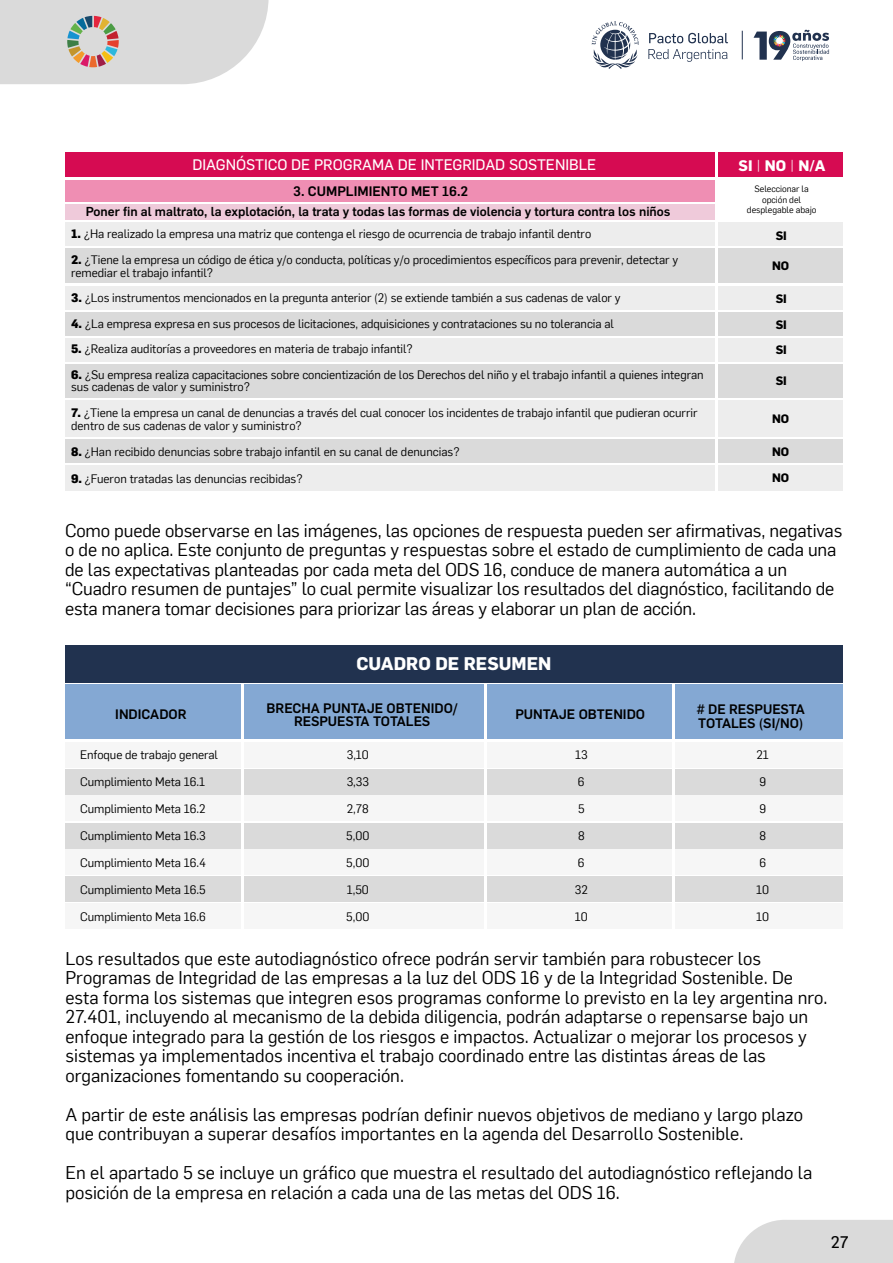
<style>
.page{position:relative;width:893px;height:1263px;background:#fff}
.page>*{position:absolute;margin:0;border:0;box-sizing:border-box;transform-origin:0 0}
.t1{font:18px/19.5px "Flama";color:#000}
.t2{font:700 18px "Flama";color:#fff}
.t3{font:16.5px "Flama Basic";color:#000}
.t4{font:15px "Flama Basic";color:#fff}
.t5{font:700 15px "Flama";color:#fff}
.t6{font:500 13.5px/13.5px "Flama";color:#000;text-align:center}
.t7{font:500 12.75px "Flama";color:#000}
.t8{font:12px/12.8px "Flama";letter-spacing:-.005em;color:#000}
.t9{font:700 12px/25.5px "Flama";color:#000;text-align:justify}
.t10{font:9px/10.5px "Flama";letter-spacing:-.005em;color:#000;text-align:center}
.s1{font-weight:800}
.s2{font-weight:300}
</style>
<div class="page">
<svg style="left:734px;top:1220px;width:159px;height:43px;background:#dcdcdc"></svg>
<svg style="left:0;top:0;width:269px;height:84px;background:#d9d7d6"></svg>
<svg style="left:592px;top:21px;width:47px;height:48px"></svg>
<svg style="left:648px;top:49px;width:79px;height:13px"></svg>
<svg style="left:649px;top:33px;width:79px;height:10px"></svg>
<svg style="left:753px;top:30px;width:76px;height:31px"></svg>
<svg style="left:742px;top:31px;width:1px;height:28px"></svg>
<div style="left:65px;top:742px;width:777px;height:26px;background:#f6f6f6"></div>
<div style="left:65px;top:795px;width:777px;height:26px;background:#f6f6f6"></div>
<div style="left:65px;top:769px;width:777px;height:26px;background:#dadada"></div>
<div style="left:65px;top:849px;width:777px;height:26px;background:#f6f6f6"></div>
<div style="left:65px;top:823px;width:777px;height:25px;background:#dadada"></div>
<div style="left:65px;top:903px;width:777px;height:25px;background:#f6f6f6"></div>
<div style="left:65px;top:876px;width:777px;height:26px;background:#dadada"></div>
<div style="left:65px;top:684px;width:777px;height:55px;background:#84a8d3"></div>
<div style="left:65px;top:223px;width:777px;height:23px;background:#ededed"></div>
<div style="left:65px;top:287px;width:777px;height:23px;background:#ededed"></div>
<div style="left:65px;top:338px;width:777px;height:23px;background:#ededed"></div>
<div style="left:65px;top:400px;width:777px;height:37px;background:#ededed"></div>
<div style="left:65px;top:312px;width:777px;height:23px;background:#dadada"></div>
<div style="left:65px;top:439px;width:777px;height:23px;background:#dadada"></div>
<div style="left:65px;top:465px;width:777px;height:26px;background:#ededed"></div>
<div style="left:65px;top:364px;width:777px;height:33px;background:#dadada"></div>
<div style="left:65px;top:248px;width:777px;height:35px;background:#dadada"></div>
<div style="left:65px;top:204px;width:651px;height:16px;background:#efcada"></div>
<div style="left:65px;top:180px;width:651px;height:21px;background:#ef8eb3"></div>
<div style="left:65px;top:152px;width:777px;height:25px;background:#d60b52"></div>
<hr style="left:715px;top:148px;width:2px;height:345px;background:#fff">
<hr style="left:241px;top:639px;width:2px;height:297px;background:#fff">
<hr style="left:484px;top:639px;width:2px;height:297px;background:#fff">
<hr style="left:672px;top:639px;width:2px;height:297px;background:#fff">
<div style="left:65px;top:645px;width:777px;height:38px;background:#21324f"></div>
<p class="t4" style="left:192px;top:154px;width:405px">DIAGNÓSTICO DE PROGRAMA DE INTEGRIDAD SOSTENIBLE</p>
<p class="t6" style="left:293px;top:184px;width:176px">3. CUMPLIMIENTO MET 16.2</p>
<p class="t7" style="left:86px;top:202px;width:586px">Poner fin al maltrato, la explotación, la trata y todas las formas de violencia y tortura contra los niños</p>
<p class="t8" style="left:71px;top:227px;width:522px"><span class="s1">1.</span> ¿Ha realizado la empresa una matriz que contenga el riesgo de ocurrencia de trabajo infantil dentro</p>
<p class="t8" style="left:71px;top:252px;width:609px"><span class="s1">2.</span> ¿Tiene la empresa un código de ética y/o conducta, políticas y/o procedimientos específicos para prevenir, detectar y remediar el trabajo infantil?</p>
<p class="t8" style="left:71px;top:291px;width:551px"><span class="s1">3.</span> ¿Los instrumentos mencionados en la pregunta anterior (2) se extiende también a sus cadenas de valor y</p>
<p class="t8" style="left:71px;top:316px;width:544px"><span class="s1">4.</span> ¿La empresa expresa en sus procesos de licitaciones, adquisiciones y contrataciones su no tolerancia al</p>
<p class="t8" style="left:71px;top:342px;width:343px"><span class="s1">5.</span> ¿Realiza auditorías a proveedores en materia de trabajo infantil?</p>
<p class="t8" style="left:71px;top:367px;width:634px"><span class="s1">6.</span> ¿Su empresa realiza capacitaciones sobre concientización de los Derechos del niño y el trabajo infantil a quienes integran sus cadenas de valor y suministro?</p>
<p class="t8" style="left:71px;top:405px;width:628px"><span class="s1">7.</span> ¿Tiene la empresa un canal de denuncias a través del cual conocer los incidentes de trabajo infantil que pudieran ocurrir dentro de sus cadenas de valor y suministro?</p>
<p class="t8" style="left:71px;top:444px;width:390px"><span class="s1">8.</span> ¿Han recibido denuncias sobre trabajo infantil en su canal de denuncias?</p>
<p class="t8" style="left:71px;top:471px;width:233px"><span class="s1">9.</span> ¿Fueron tratadas las denuncias recibidas?</p>
<p class="t5" style="left:738px;top:156px;width:88px">SI <span class="s2">|</span> NO <span class="s2">|</span> N/A</p>
<p class="t10" style="left:747px;top:183px;width:71px">Seleccionar la opción del desplegable abajo</p>
<p class="t9" style="left:776px;top:222px;width:13px">SI</p>
<p class="t9" style="left:772px;top:253px;width:19px">NO</p>
<p class="t9" style="left:776px;top:285px;width:13px">SI SI SI</p>
<p class="t9" style="left:776px;top:368px;width:13px">SI</p>
<p class="t9" style="left:772px;top:406px;width:19px">NO</p>
<p class="t9" style="left:772px;top:438px;width:19px;line-height:26px">NO<br>NO</p>
<p class="t1" style="left:65px;top:519px;width:779px">Como puede observarse en las imágenes, las opciones de respuesta pueden ser afirmativas, negativas o de no aplica. Este conjunto de preguntas y respuestas sobre el estado de cumplimiento de cada una de las expectativas planteadas por cada meta del ODS 16, conduce de manera automática a un “Cuadro resumen de puntajes” lo cual permite visualizar los resultados del diagnóstico, facilitando de esta manera tomar decisiones para priorizar las áreas y elaborar un plan de acción.</p>
<p class="t2" style="left:356px;top:653px;width:196px">CUADRO DE RESUMEN</p>
<p class="t6" style="left:115px;top:706px;width:73px">INDICADOR</p>
<p class="t6" style="left:267px;top:700px;width:193px">BRECHA PUNTAJE OBTENIDO/<br>RESPUESTA TOTALES</p>
<p class="t6" style="left:515px;top:706px;width:131px">PUNTAJE OBTENIDO</p>
<p class="t6" style="left:697px;top:701px;width:110px;text-align:left"># DE RESPUESTA<br>TOTALES (SI/NO)</p>
<p class="t8" style="left:80px;top:747px;width:139px">Enfoque de trabajo general</p>
<p class="t8" style="left:80px;top:774px;width:126px">Cumplimiento Meta 16.1</p>
<p class="t8" style="left:80px;top:801px;width:127px">Cumplimiento Meta 16.2</p>
<p class="t8" style="left:80px;top:828px;width:127px">Cumplimiento Meta 16.3</p>
<p class="t8" style="left:80px;top:855px;width:127px">Cumplimiento Meta 16.4</p>
<p class="t8" style="left:80px;top:882px;width:127px">Cumplimiento Meta 16.5</p>
<p class="t8" style="left:80px;top:909px;width:127px">Cumplimiento Meta 16.6</p>
<p class="t8" style="left:756px;top:747px;width:14px">21</p>
<p class="t8" style="left:759px;top:774px;width:8px">9</p>
<p class="t8" style="left:759px;top:801px;width:8px">9</p>
<p class="t8" style="left:759px;top:828px;width:8px">8</p>
<p class="t8" style="left:759px;top:855px;width:8px">6</p>
<p class="t8" style="left:756px;top:882px;width:14px">10</p>
<p class="t8" style="left:756px;top:909px;width:14px">10</p>
<p class="t8" style="left:347px;top:747px;width:24px">3,10</p>
<p class="t8" style="left:347px;top:774px;width:24px">3,33</p>
<p class="t8" style="left:347px;top:801px;width:23px">2,78</p>
<p class="t8" style="left:346px;top:828px;width:25px">5,00</p>
<p class="t8" style="left:346px;top:855px;width:25px">5,00</p>
<p class="t8" style="left:347px;top:882px;width:24px">1,50</p>
<p class="t8" style="left:346px;top:909px;width:25px">5,00</p>
<p class="t8" style="left:575px;top:747px;width:14px">13</p>
<p class="t8" style="left:578px;top:774px;width:8px">6</p>
<p class="t8" style="left:578px;top:801px;width:8px">5</p>
<p class="t8" style="left:578px;top:828px;width:8px">8</p>
<p class="t8" style="left:578px;top:855px;width:8px">6</p>
<p class="t8" style="left:575px;top:882px;width:14px">32</p>
<p class="t8" style="left:575px;top:909px;width:14px">10</p>
<p class="t1" style="left:65px;top:947px;width:764px">Los resultados que este autodiagnóstico ofrece podrán servir también para robustecer los Programas de Integridad de las empresas a la luz del ODS 16 y de la Integridad Sostenible. De esta forma los sistemas que integren esos programas conforme lo previsto en la ley argentina nro.<br>27.401, incluyendo al mecanismo de la debida diligencia, podrán adaptarse o repensarse bajo un enfoque integrado para la gestión de los riesgos e impactos. Actualizar o mejorar los procesos y sistemas ya implementados incentiva el trabajo coordinado entre las distintas áreas de las organizaciones fomentando su cooperación.</p>
<p class="t1" style="left:65px;top:1103px;width:739px">A partir de este análisis las empresas podrían definir nuevos objetivos de mediano y largo plazo que contribuyan a superar desafíos importantes en la agenda del Desarrollo Sostenible.</p>
<p class="t1" style="left:65px;top:1162px;width:748px">En el apartado 5 se incluye un gráfico que muestra el resultado del autodiagnóstico reflejando la posición de la empresa en relación a cada una de las metas del ODS 16.</p>
<p class="t3" style="left:831px;top:1231px;width:19px">27</p>
</div>
